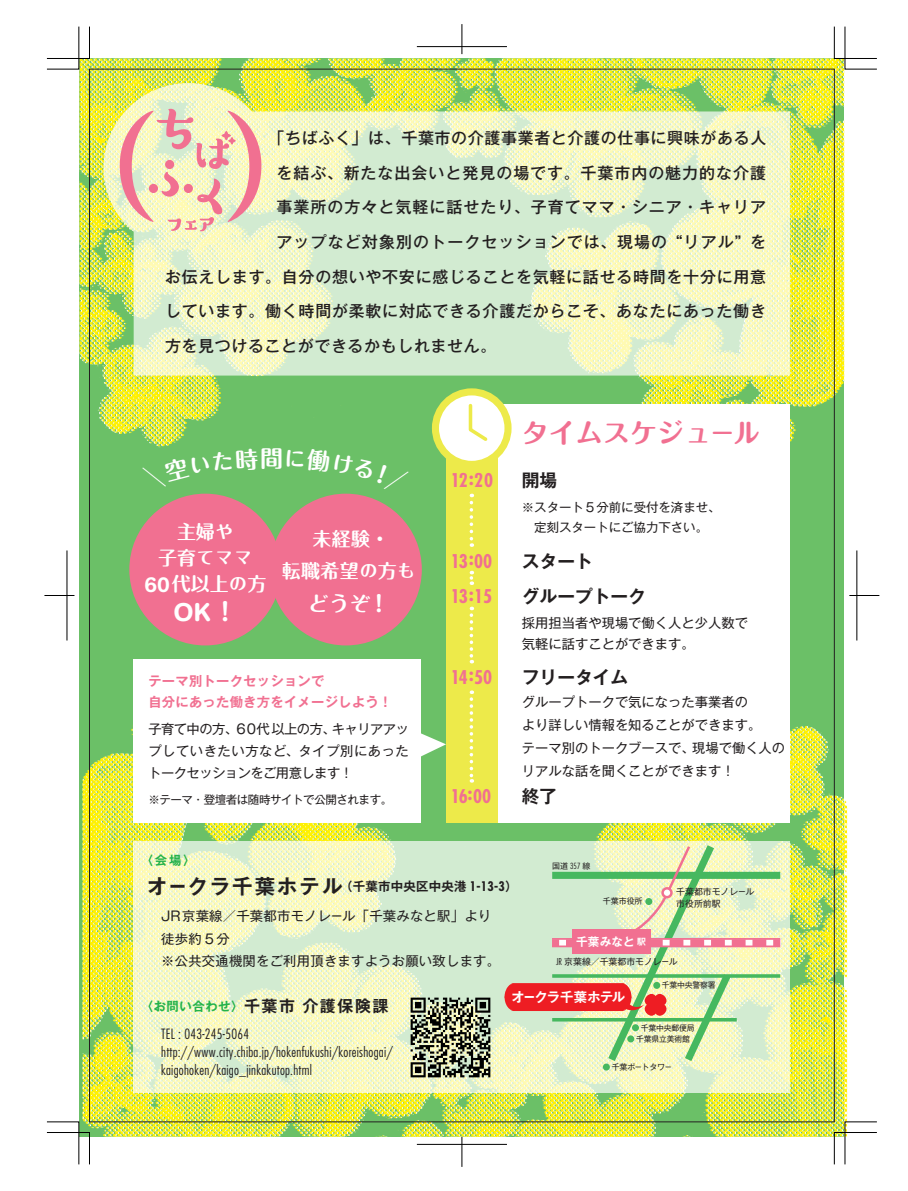
<style>
.page{position:relative;width:908px;height:1191px;background:#fff}
.page>*{position:absolute;margin:0;border:0;box-sizing:border-box;transform-origin:0 0}
.t1{font:700 26.62px "Maru Fo Pro";letter-spacing:.02em;color:#f17091}
.t2{font:700 24.75px "Helvetica Rounded";color:#fff}
.t3{font:700 23px "Maru Fo Pro";color:#fff}
.t4{font:700 20px "Maru Fo Pro";color:#fff}
.t5{font:700 19px/31.4px "Maru Fo Pro";letter-spacing:.02em;color:#fff;text-align:center}
.t6{font:700 condensed 18.38px "Futura";letter-spacing:-.03em;color:#f17091}
.t7{font:700 17.75px "Gothic MB101 Pro De";color:#231f20}
.t8{font:700 17.12px "Maru Fo Pro";color:#fff}
.t9{font:500 16px "Gothic MB101 Pr 5";letter-spacing:.05em;color:#231f20}
.t10{font:500 16px "Gothic MB101 Pr 5";letter-spacing:.07em;color:#231f20}
.t11{font:300 condensed 13.88px/17.8px "Futura";letter-spacing:.02em;color:#231f20}
.t12{font:13.25px/23px "Gothic MB101 Pr 5";color:#231f20}
.t13{font:13.25px/22.1px "Gothic MB101 Pr 5";letter-spacing:.02em;color:#231f20}
.t14{font:700 13.25px/21.2px "Gothic MB101 Pr 5 De";letter-spacing:.02em;color:#f17091}
.t15{font:700 13.25px "Gothic MB101 Pro De";letter-spacing:-.03em;color:#fff}
.t16{font:700 12.38px/26.1px "Gothic MB101 Pro De";letter-spacing:.02em;color:#231f20}
.t17{font:12.38px/20.4px "Gothic MB101 Pr 5";color:#231f20;text-align:center}
.t18{font:700 12.38px "Gothic MB101 Pro De";letter-spacing:.04em;color:#23b24b}
.t19{font:11.5px "Gothic MB101 Pr 5";letter-spacing:-.04em;color:#231f20}
.t20{font:700 11.5px "Gothic MB101 Pro De";letter-spacing:.02em;color:#fff}
.t21{font:8.88px/11.5px "Gothic MB101 Pr 5";color:#231f20}
.t22{font:8px "Gothic MB101 Pr 5";letter-spacing:-.02em;color:#231f20}
.s1{font-size:17.12px}
.s2{font-size:19px}
.s3{font-family:"Helvetica Rounded";font-size:20.88px}
.s4{font-family:"Maru Fo Pro"}
.s5{font-size:22.25px}
.s6{color:#23b24b}
.s7{font-size:20.38px}
.s8{font-family:"Futura";font-stretch:condensed;font-size:12.88px}
.s9{font-size:16px;color:#231f20}
.s10{font-family:"Futura";font-weight:300;font-stretch:condensed;font-size:8.25px}
.s11{font-size:8.88px}
.s12{font-family:"Futura";font-weight:300;font-stretch:condensed;font-size:9.25px}
</style>
<div class="page">
<div style="left:79px;top:58px;width:764px;height:1078px;background:#6bc067"></div>
<img style="left:82px;top:681px;width:764px;height:455px">
<img style="left:80px;top:58px;width:763px;height:421px">
<div style="left:129px;top:493px;width:152px;height:152px;background:#f17091;border-radius:50%"></div>
<div style="left:270px;top:493px;width:151px;height:152px;background:#f17091;border-radius:50%"></div>
<svg style="left:134px;top:841px;width:655px;height:251px;background:#eaf4ca"></svg>
<div style="left:551px;top:939px;width:229px;height:7px;background:#fff"></div>
<svg style="left:103px;top:83px;width:686px;height:292px;background:#e4f0bb"></svg>
<div style="left:470px;top:404px;width:319px;height:418px;background:#fff"></div>
<svg style="left:119px;top:109px;width:142px;height:122px;background:#efd4b9"></svg>
<div style="left:446px;top:434px;width:51px;height:388px;background:#edea4a"></div>
<svg style="left:435px;top:392px;width:73px;height:72px;fill:#fff"></svg>
<div style="left:431px;top:388px;width:80px;height:80px;border:7px solid #edea4a;border-radius:50%"></div>
<svg style="left:466px;top:402px;width:24px;height:42px"></svg>
<div style="left:552px;top:871px;width:228px;height:8px;background:#46b85f"></div>
<hr style="left:552px;top:974px;width:228px;height:3px;background:#46b85f">
<hr style="left:551px;top:938px;width:229px;height:1px;background:#f17091">
<hr style="left:551px;top:945px;width:229px;height:2px;background:#f17091">
<svg style="left:772px;top:939px;width:8px;height:7px"></svg>
<svg style="left:504px;top:837px;width:265px;height:232px;background:#d8d8b0"></svg>
<svg style="left:469px;top:494px;width:4px;height:53px"></svg>
<svg style="left:469px;top:571px;width:4px;height:14px"></svg>
<svg style="left:469px;top:606px;width:4px;height:57px"></svg>
<svg style="left:469px;top:690px;width:4px;height:92px"></svg>
<div style="left:134px;top:659px;width:287px;height:163px;background:#fff"></div>
<svg style="left:421px;top:727px;width:25px;height:36px"></svg>
<img style="left:402px;top:989px;width:96px;height:96px">
<svg style="left:47px;top:1121px;width:43px;height:43px"></svg>
<svg style="left:47px;top:26px;width:43px;height:43px"></svg>
<svg style="left:833px;top:26px;width:43px;height:43px"></svg>
<svg style="left:833px;top:1121px;width:43px;height:43px"></svg>
<hr style="left:44px;top:595px;width:30px;height:1px;background:#000">
<hr style="left:67px;top:550px;width:1px;height:90px;background:#000">
<hr style="left:849px;top:595px;width:30px;height:1px;background:#000">
<hr style="left:856px;top:550px;width:1px;height:90px;background:#000">
<hr style="left:416px;top:46px;width:90px;height:1px;background:#000">
<hr style="left:461px;top:24px;width:1px;height:30px;background:#000">
<hr style="left:416px;top:1144px;width:90px;height:1px;background:#000">
<hr style="left:461px;top:1136px;width:1px;height:30px;background:#000">
<svg style="left:142px;top:447px;width:116px;height:32px"></svg>
<svg style="left:286px;top:449px;width:122px;height:30px"></svg>
<p class="t9" style="left:268px;top:125px;width:499px">「ちばふく」は、千葉市の介護事業者と介護の仕事に興味がある人</p>
<p class="t9" style="left:276px;top:159px;width:491px">を結ぶ、新たな出会いと発見の場です。千葉市内の魅力的な介護</p>
<p class="t9" style="left:276px;top:194px;width:491px">事業所の方々と気軽に話せたり、子育てママ・シニア・キャリア</p>
<p class="t10" style="left:276px;top:229px;width:490px">アップなど対象別のトークセッションでは、現場の “リアル” を</p>
<p class="t9" style="left:165px;top:263px;width:602px">お伝えします。自分の想いや不安に感じることを気軽に話せる時間を十分に用意</p>
<p class="t9" style="left:165px;top:298px;width:602px">しています。働く時間が柔軟に対応できる介護だからこそ、あなたにあった働き</p>
<p class="t9" style="left:165px;top:332px;width:333px">方を見つけることができるかもしれません。</p>
<h3 class="t3" style="left:260px;top:440px;width:25px">間</h3>
<p class="t5" style="left:177px;top:514px;width:57px">主婦<span class="s1">や</span></p>
<p class="t8" style="left:158px;top:544px;width:95px"><span class="s2">子育</span>てママ</p>
<p class="t5" style="left:144px;top:566px;width:124px"><span class="s3">60</span>代以上<span class="s1">の</span>方</p>
<h2 class="t2" style="left:173px;top:597px;width:66px">OK<span class="s4">！</span></h2>
<p class="t5" style="left:282px;top:521px;width:134px">未経験・<br>転職希望<span class="s1">の</span>方<span class="s1">も</span></p>
<p class="t4" style="left:308px;top:587px;width:83px">どうぞ<span class="s5">！</span></p>
<p class="t14" style="left:148px;top:669px;width:245px">テーマ別トークセッションで<br>自分にあった働き方をイメージしよう！</p>
<p class="t12" style="left:148px;top:717px;width:262px;line-height:22.1px;text-align:justify">子育て中の方、６０代以上の方、キャリアアップしていきたい方など、タイプ別にあったトークセッションをご用意します！</p>
<p class="t19" style="left:148px;top:790px;width:245px">※テーマ・登壇者は随時サイトで公開されます。</p>
<h1 class="t1" style="left:521px;top:411px;width:239px">タイムスケジュール</h1>
<p class="t6" style="left:451px;top:468px;width:44px">12:20</p>
<p class="t7" style="left:521px;top:466px;width:37px">開場</p>
<p class="t17" style="left:521px;top:496px;width:200px">※スタート5 分前に受付を済ませ、定刻スタートにご協力下さい。</p>
<p class="t6" style="left:451px;top:549px;width:43px">13:00</p>
<p class="t7" style="left:521px;top:546px;width:72px">スタート</p>
<p class="t6" style="left:451px;top:584px;width:43px">13:15</p>
<p class="t7" style="left:521px;top:582px;width:126px">グループトーク</p>
<p class="t12" style="left:521px;top:611px;width:227px;line-height:20.9px">採用担当者や現場で働く人と少人数で気軽に話すことができます。</p>
<p class="t6" style="left:451px;top:665px;width:43px">14:50</p>
<p class="t7" style="left:521px;top:662px;width:108px">フリータイム</p>
<p class="t12" style="left:521px;top:689px;width:265px">グループトークで気になった事業者の<br>より詳しい情報を知ることができます。<br>テーマ別のトークブースで、現場で働く人のリアルな話を聞くことができます！</p>
<p class="t6" style="left:451px;top:784px;width:42px">16:00</p>
<p class="t7" style="left:521px;top:781px;width:37px">終了</p>
<p class="t16" style="left:147px;top:845px;width:372px;text-indent:-6px"><span class="s6">〈会場〉<br></span><span class="s7">オークラ千葉ホテル</span>（千葉市中央区中央港 <span class="s8">1-13-3</span>）</p>
<p class="t13" style="left:161px;top:904px;width:340px">JR京葉線／千葉都市モノレール「千葉みなと駅」より徒歩約 5分<br>※公共交通機関をご利用頂きますようお願い致します。</p>
<p class="t18" style="left:141px;top:996px;width:249px">〈お問い合わせ〉<span class="s9">千葉市介護保険課</span></p>
<p class="t11" style="left:161px;top:1025px;width:233px">TEL : 043-245-5064 http://www.city.chiba.jp/hokenfukushi/koreishogai/ kaigohoken/kaigo_jinkakutop.html</p>
<p class="t22" style="left:552px;top:859px;width:40px">国道 <span class="s10">357</span> 線</p>
<p class="t21" style="left:676px;top:885px;width:79px">千葉都市モノレール市役所前駅</p>
<p class="t22" style="left:602px;top:894px;width:41px">千葉市役所</p>
<p class="t20" style="left:576px;top:932px;width:71px">千葉みなと<span class="s11">駅</span></p>
<p class="t21" style="left:556px;top:955px;width:123px"><span class="s12">JR</span> 京葉線／千葉都市モノレール</p>
<p class="t22" style="left:661px;top:978px;width:55px">千葉中央警察署</p>
<p class="t22" style="left:640px;top:1021px;width:55px">千葉中央郵便局</p>
<p class="t15" style="left:511px;top:986px;width:115px">オークラ千葉ホテル</p>
<p class="t22" style="left:636px;top:1032px;width:55px">千葉県立美術館</p>
<p class="t22" style="left:611px;top:1060px;width:61px">千葉ポートタワー</p>
</div>
